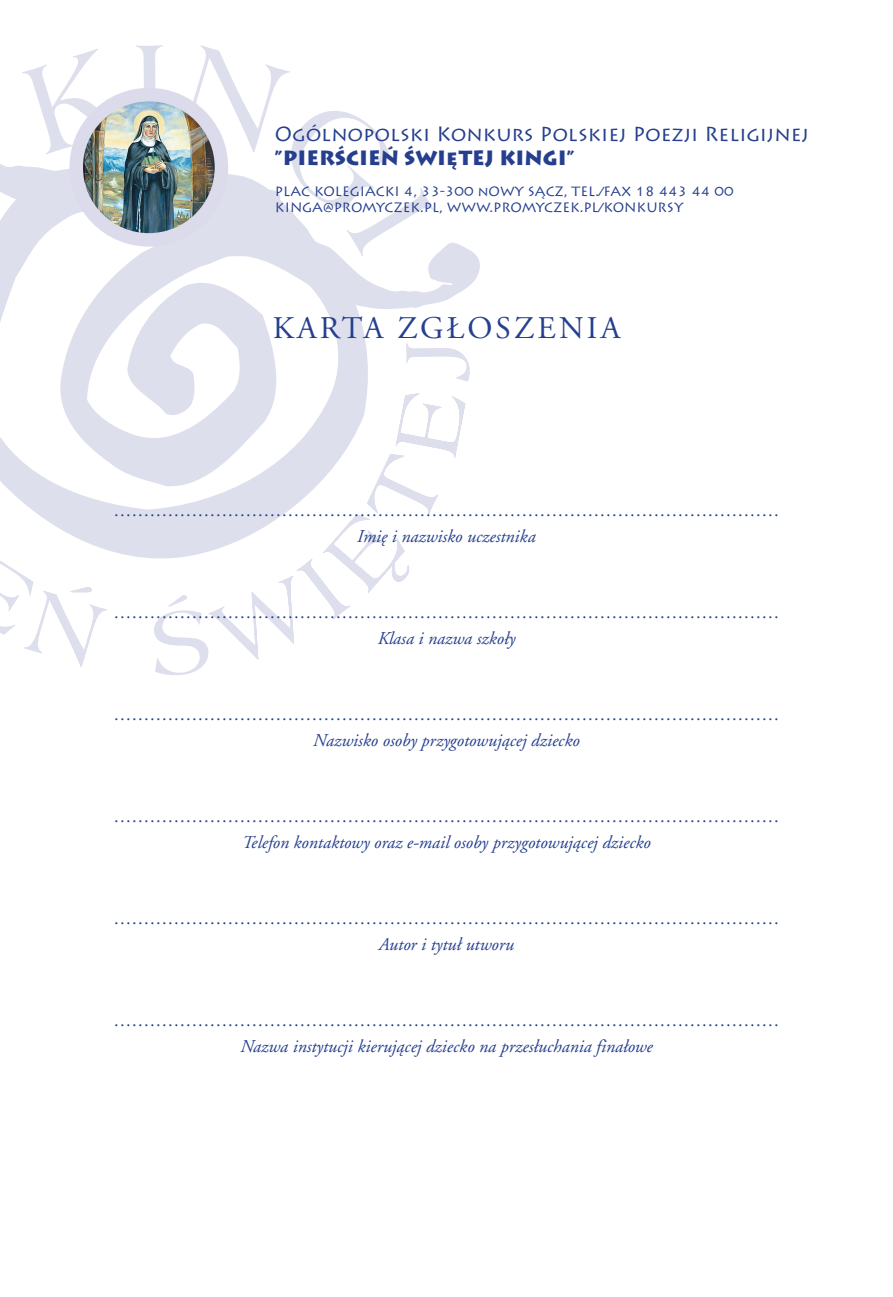
<style>
.page{position:relative;width:893px;height:1297px;background:#fff}
.page>*{position:absolute;margin:0;border:0;box-sizing:border-box;transform-origin:0 0}
.t1{font:31.5px "Garamond Graf 1 Normal 0101";letter-spacing:.1em;color:#253f8e}
.t2{font:20.4px/24.5px "Lithos Pro";color:#253f8e}
.t3{font:18px "Garamond Graf 1 Normal 0101";color:#253f8e}
.t4{font:18px "Garamond Graf 1 Italic 0102";color:#253f8e}
.t5{font:13.5px "Lithos Pro";color:#253f8e}
.s1{font-weight:900}
</style>
<div class="page">
<svg style="left:107px;top:256px;width:339px;height:303px"></svg>
<svg style="left:22px;top:45px;width:413px;height:211px"></svg>
<svg style="left:0;top:157px;width:107px;height:510px"></svg>
<svg style="left:153px;top:343px;width:315px;height:332px"></svg>
<svg style="left:406px;top:343px;width:64px;height:38px"></svg>
<svg style="left:425px;top:240px;width:55px;height:60px"></svg>
<img style="left:82px;top:95px;width:138px;height:145px">
<div style="left:69px;top:88px;width:159px;height:159px;border:14px solid #dbdbeb;border-radius:50%"></div>
<p class="t2" style="left:275px;top:122px;width:535px">Ogólnopolski Konkurs Polskiej Poezji Religijnej <span class="s1">”PIERŚCIEŃ ŚWIĘTEJ KINGI”</span></p>
<p class="t5" style="left:275px;top:183px;width:460px">PLAC KOLEGIACKI 4, 33-300 nOWY SĄCZ, TEL./FAX 18 443 44 00</p>
<p class="t5" style="left:275px;top:199px;width:410px">KINGA@PROMYCZEK.PL, WWW.PROMYCZEK.PL/KONKURSY</p>
<p class="t1" style="left:273px;top:311px;width:349px">KARTA ZGŁOSZENIA</p>
<p class="t3" style="left:113px;top:501px;width:668px">…………………………………………………………………………………………………</p>
<p class="t4" style="left:357px;top:527px;width:180px">Imię i nazwisko uczestnika</p>
<p class="t3" style="left:113px;top:603px;width:668px">…………………………………………………………………………………………………</p>
<p class="t4" style="left:378px;top:629px;width:139px">Klasa i nazwa szkoły</p>
<p class="t3" style="left:113px;top:705px;width:668px">…………………………………………………………………………………………………</p>
<p class="t4" style="left:313px;top:731px;width:268px">Nazwisko osoby przygotowującej dziecko</p>
<p class="t3" style="left:113px;top:807px;width:668px">…………………………………………………………………………………………………</p>
<p class="t4" style="left:242px;top:833px;width:410px">Telefon kontaktowy oraz e-mail osoby przygotowującej dziecko</p>
<p class="t3" style="left:113px;top:909px;width:668px">…………………………………………………………………………………………………</p>
<p class="t4" style="left:379px;top:935px;width:137px">Autor i tytuł utworu</p>
<p class="t3" style="left:113px;top:1011px;width:668px">…………………………………………………………………………………………………</p>
<p class="t4" style="left:240px;top:1037px;width:414px">Nazwa instytucji kierującej dziecko na przesłuchania finałowe</p>
</div>
